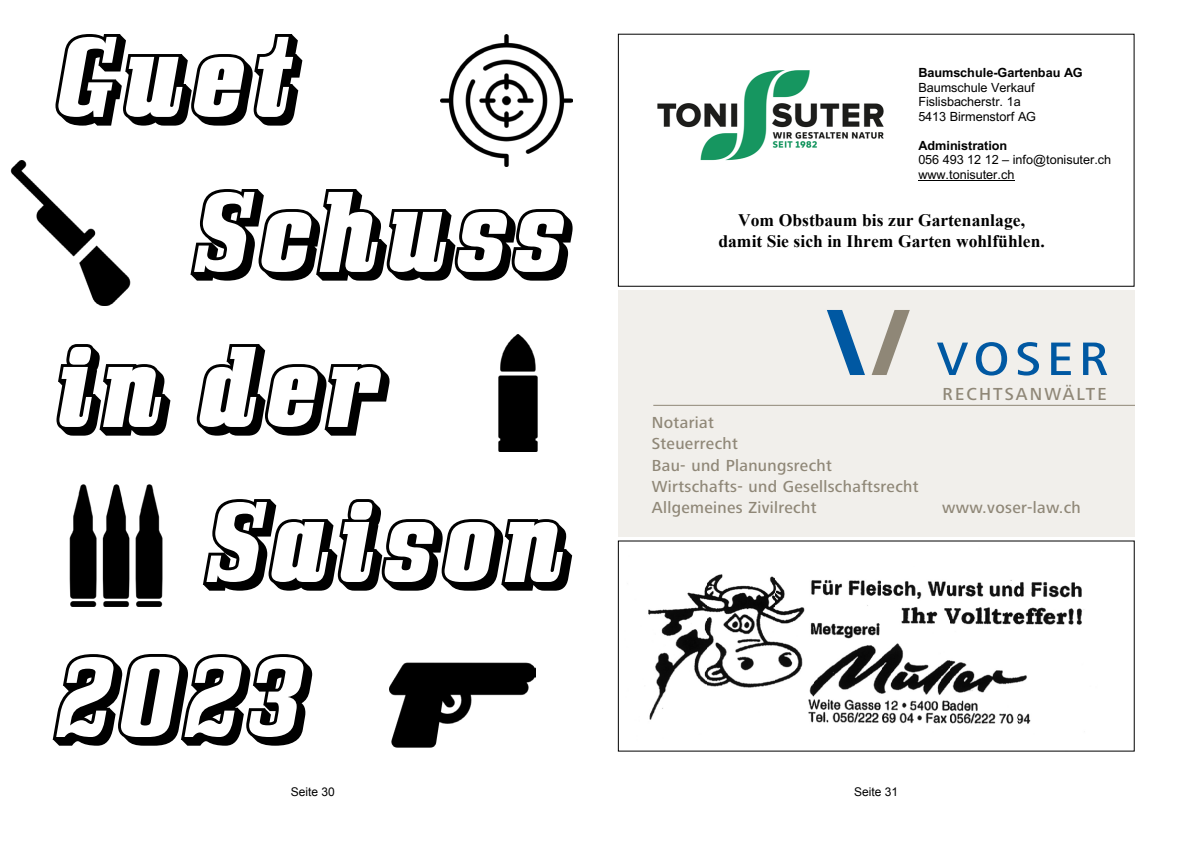
<style>
.page{position:relative;width:1191px;height:842px;background:#fff}
.page>*{position:absolute;margin:0;border:0;box-sizing:border-box;transform-origin:0 0}
.t1{font:100px "Bullpen 3 D";color:#000}
.t2{font:500 48.6px "Frutiger Next LT";letter-spacing:.12em;color:#0058a2}
.t3{font:500 18.1px "Frutiger Next LT";letter-spacing:.12em;color:#8f8777}
.t4{font:700 17.5px/20.2px "Times New Roman";color:#000;text-align:center}
.t5{font:500 16.6px/21.3px "Frutiger Next LT";letter-spacing:.02em;color:#8f8777}
.t6{font:12.7px/14.5px "Arial";letter-spacing:-.01em;color:#000}
.t7{font:700 12.7px "Arial";letter-spacing:-.01em;color:#000}
.t8{font:12px "Arial";color:#000}
</style>
<div class="page">
<img style="left:440px;top:34px;width:133px;height:132px">
<img style="left:390px;top:662px;width:145px;height:86px">
<img style="left:10px;top:160px;width:121px;height:145px">
<img style="left:498px;top:334px;width:40px;height:117px">
<img style="left:69px;top:484px;width:94px;height:123px">
<div style="left:618px;top:291px;width:516px;height:246px;background:#f1efeb"></div>
<hr style="left:653px;top:405px;width:481px;height:1px;background:#8f8777">
<svg style="left:827px;top:310px;width:38px;height:65px"></svg>
<svg style="left:871px;top:310px;width:38px;height:65px"></svg>
<img style="left:648px;top:574px;width:436px;height:150px">
<img style="left:657px;top:70px;width:227px;height:91px">
<hr style="left:918px;top:180px;width:96px;height:1px;background:#000">
<h1 class="t1" style="left:47px;top:15px;width:244px">Guet</h1>
<h1 class="t1" style="left:185px;top:170px;width:380px">Schuss</h1>
<h1 class="t1" style="left:47px;top:325px;width:333px">in der</h1>
<h1 class="t1" style="left:198px;top:480px;width:367px">Saison</h1>
<h1 class="t1" style="left:47px;top:635px;width:254px">2023</h1>
<p class="t7" style="left:918px;top:64px;width:166px">Baumschule-Gartenbau AG</p>
<p class="t6" style="left:918px;top:80px;width:119px">Baumschule Verkauf<br>Fislisbacherstr. 1a<br>5413 Birmenstorf AG</p>
<p class="t7" style="left:918px;top:136px;width:90px">Administration</p>
<p class="t6" style="left:918px;top:153px;width:194px">056 493 12 12 – info@tonisuter.ch www.tonisuter.ch</p>
<p class="t4" style="left:718px;top:210px;width:328px">Vom Obstbaum bis zur Gartenanlage, damit Sie sich in Ihrem Garten wohlfühlen.</p>
<p class="t5" style="left:652px;top:412px;width:268px">Notariat<br>Steuerrecht<br>Bau- und Planungsrecht<br>Wirtschafts- und Gesellschaftsrecht<br>Allgemeines Zivilrecht</p>
<h2 class="t2" style="left:936px;top:332px;width:173px">VoSer</h2>
<p class="t3" style="left:942px;top:383px;width:165px">rechtSANWälte</p>
<p class="t5" style="left:942px;top:497px;width:140px">www.voser-law.ch</p>
<p class="t8" style="left:291px;top:784px;width:46px">Seite 30</p>
<p class="t8" style="left:854px;top:784px;width:46px">Seite 31</p>
</div>
